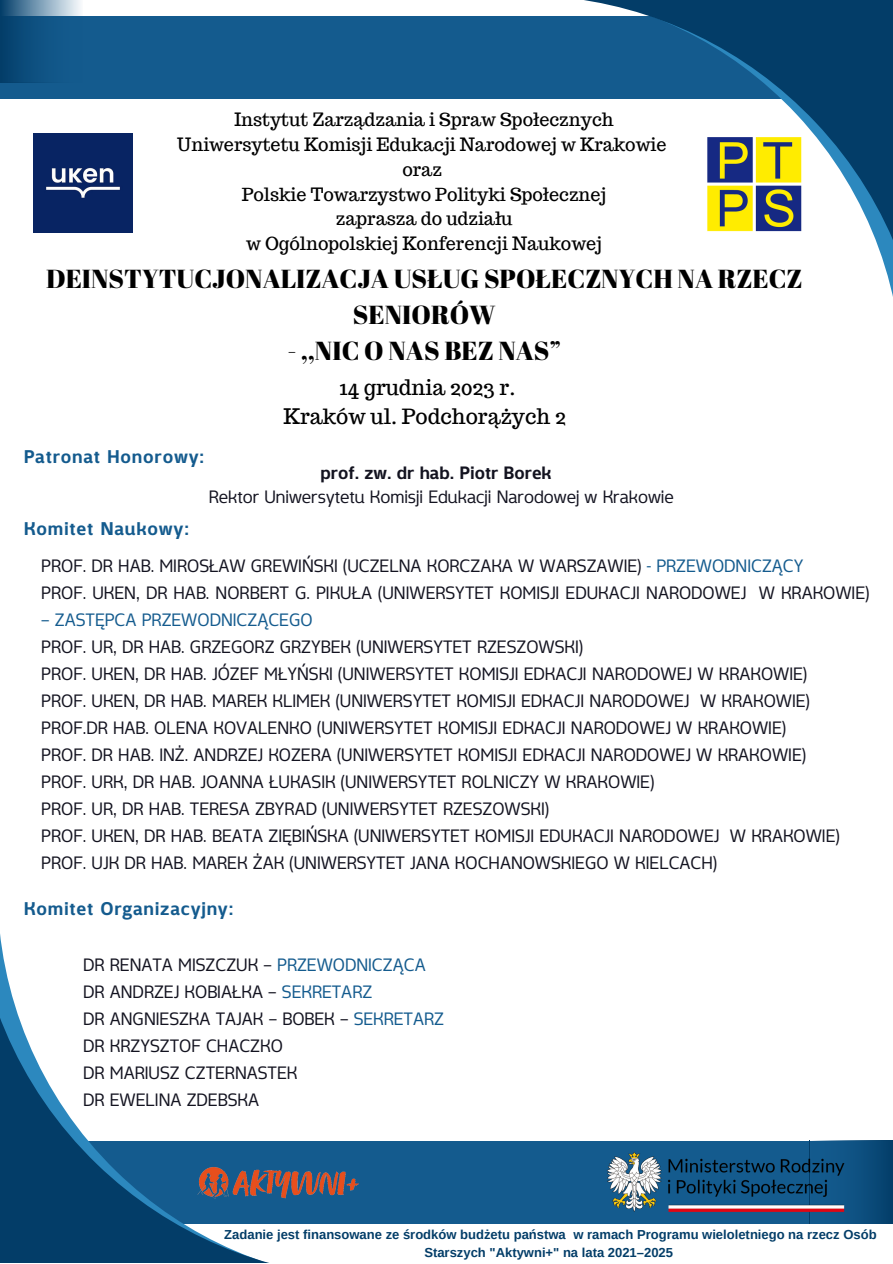
<style>
.page{position:relative;width:893px;height:1264px;background:#fff}
.page>*{position:absolute;margin:0;border:0;box-sizing:border-box;transform-origin:0 0}
.t1{font:26.1px/36px "Abril Fatface";color:#000;text-align:center}
.t2{font:21px "Trocchi";color:#000}
.t3{font:18px "Trocchi";color:#000}
.t4{font:700 18px "Mosse Thai";letter-spacing:.04em;color:#145b8e}
.t5{font:17.55px "Mosse Thai";color:#131320}
.t6{font:17.55px "Mosse Thai";color:#145b8e}
.t7{font:700 17.55px "Mosse Thai";color:#131320}
.t8{font:700 13.05px/17.4px "Arimo";color:#033d68;text-align:center}
.s1{color:#145b8e}
</style>
<div class="page">
<div style="left:0;top:1140px;width:892px;height:83px;background:#145b8e"></div>
<div style="left:0;top:16px;width:892px;height:83px;background:#145b8e"></div>
<svg style="left:584px;top:0;width:308px;height:292px"></svg>
<svg style="left:0;top:0;width:81px;height:82px"></svg>
<div style="left:809px;top:1140px;width:83px;height:83px;background:#094976"></div>
<svg style="left:0;top:934px;width:394px;height:328px"></svg>
<img style="left:704px;top:134px;width:99px;height:99px">
<img style="left:179px;top:1147px;width:201px;height:69px">
<img style="left:593px;top:1140px;width:264px;height:83px">
<img style="left:33px;top:133px;width:99px;height:99px">
<p class="t3" style="left:234px;top:108px;width:381px">Instytut Zarządzania i Spraw Społecznych</p>
<p class="t3" style="left:177px;top:133px;width:490px">Uniwersytetu Komisji Edukacji Narodowej w Krakowie</p>
<p class="t3" style="left:402px;top:158px;width:41px">oraz</p>
<p class="t3" style="left:242px;top:182px;width:366px">Polskie Towarzystwo Polityki Społecznej</p>
<p class="t3" style="left:336px;top:207px;width:178px">zaprasza do udziału</p>
<p class="t3" style="left:246px;top:232px;width:357px">w Ogólnopolskiej Konferencji Naukowej</p>
<p class="t1" style="left:46px;top:260px;width:758px">DEINSTYTUCJONALIZACJA USŁUG SPOŁECZNYCH NA RZECZ<br>SENIORÓW</p>
<p class="t1" style="left:287px;top:332px;width:275px">- ,,NIC O NAS BEZ NAS”</p>
<p class="t2" style="left:339px;top:373px;width:178px">14 grudnia 2023 r.</p>
<p class="t2" style="left:283px;top:402px;width:284px">Kraków ul. Podchorążych 2</p>
<p class="t4" style="left:24px;top:440px;width:182px">Patronat Honorowy:</p>
<p class="t7" style="left:320px;top:457px;width:232px">prof. zw. dr hab. Piotr Borek</p>
<p class="t5" style="left:209px;top:481px;width:466px">Rektor Uniwersytetu Komisji Edukacji Narodowej w Krakowie</p>
<p class="t4" style="left:24px;top:512px;width:167px">Komitet Naukowy:</p>
<p class="t5" style="left:41px;top:550px;width:763px">PROF. DR HAB. MIROSŁAW GREWIŃSKI (UCZELNA KORCZAKA W WARSZAWIE) <span class="s1">- PRZEWODNICZĄCY</span></p>
<p class="t5" style="left:41px;top:576px;width:829px">PROF. UKEN, DR HAB. NORBERT G. PIKUŁA (UNIWERSYTET KOMISJI EDUKACJI NARODOWEJ W KRAKOWIE)</p>
<p class="t6" style="left:41px;top:603px;width:273px">– ZASTĘPCA PRZEWODNICZĄCEGO</p>
<p class="t5" style="left:41px;top:630px;width:543px">PROF. UR, DR HAB. GRZEGORZ GRZYBEK (UNIWERSYTET RZESZOWSKI)</p>
<p class="t5" style="left:41px;top:657px;width:767px">PROF. UKEN, DR HAB. JÓZEF MŁYŃSKI (UNIWERSYTET KOMISJI EDKACJI NARODOWEJ W KRAKOWIE)</p>
<p class="t5" style="left:41px;top:684px;width:770px">PROF. UKEN, DR HAB. MAREK KLIMEK (UNIWERSYTET KOMISJI EDKACJI NARODOWEJ W KRAKOWIE)</p>
<p class="t5" style="left:41px;top:711px;width:746px">PROF.DR HAB. OLENA KOVALENKO (UNIWERSYTET KOMISJI EDKACJI NARODOWEJ W KRAKOWIE)</p>
<p class="t5" style="left:41px;top:738px;width:766px">PROF. DR HAB. INŻ. ANDRZEJ KOZERA (UNIWERSYTET KOMISJI EDKACJI NARODOWEJ W KRAKOWIE)</p>
<p class="t5" style="left:41px;top:765px;width:614px">PROF. URK, DR HAB. JOANNA ŁUKASIK (UNIWERSYTET ROLNICZY W KRAKOWIE)</p>
<p class="t5" style="left:41px;top:792px;width:509px">PROF. UR, DR HAB. TERESA ZBYRAD (UNIWERSYTET RZESZOWSKI)</p>
<p class="t5" style="left:41px;top:819px;width:799px">PROF. UKEN, DR HAB. BEATA ZIĘBIŃSKA (UNIWERSYTET KOMISJI EDUKACJI NARODOWEJ W KRAKOWIE)</p>
<p class="t5" style="left:41px;top:846px;width:677px">PROF. UJK DR HAB. MAREK ŻAK (UNIWERSYTET JANA KOCHANOWSKIEGO W KIELCACH)</p>
<p class="t4" style="left:24px;top:892px;width:211px">Komitet Organizacyjny:</p>
<p class="t5" style="left:83px;top:948px;width:344px">DR RENATA MISZCZUK – <span class="s1">PRZEWODNICZĄCA</span></p>
<p class="t5" style="left:83px;top:975px;width:290px">DR ANDRZEJ KOBIAŁKA – <span class="s1">SEKRETARZ</span></p>
<p class="t5" style="left:83px;top:1002px;width:362px">DR ANGNIESZKA TAJAK – BOBEK – <span class="s1">SEKRETARZ</span></p>
<p class="t5" style="left:83px;top:1029px;width:201px">DR KRZYSZTOF CHACZKO</p>
<p class="t5" style="left:83px;top:1056px;width:216px">DR MARIUSZ CZTERNASTEK</p>
<p class="t5" style="left:83px;top:1083px;width:177px">DR EWELINA ZDEBSKA</p>
<p class="t8" style="left:224px;top:1225px;width:653px">Zadanie jest finansowane ze środków budżetu państwa w ramach Programu wieloletniego na rzecz Osób<br>Starszych "Aktywni+" na lata 2021–2025</p>
</div>
